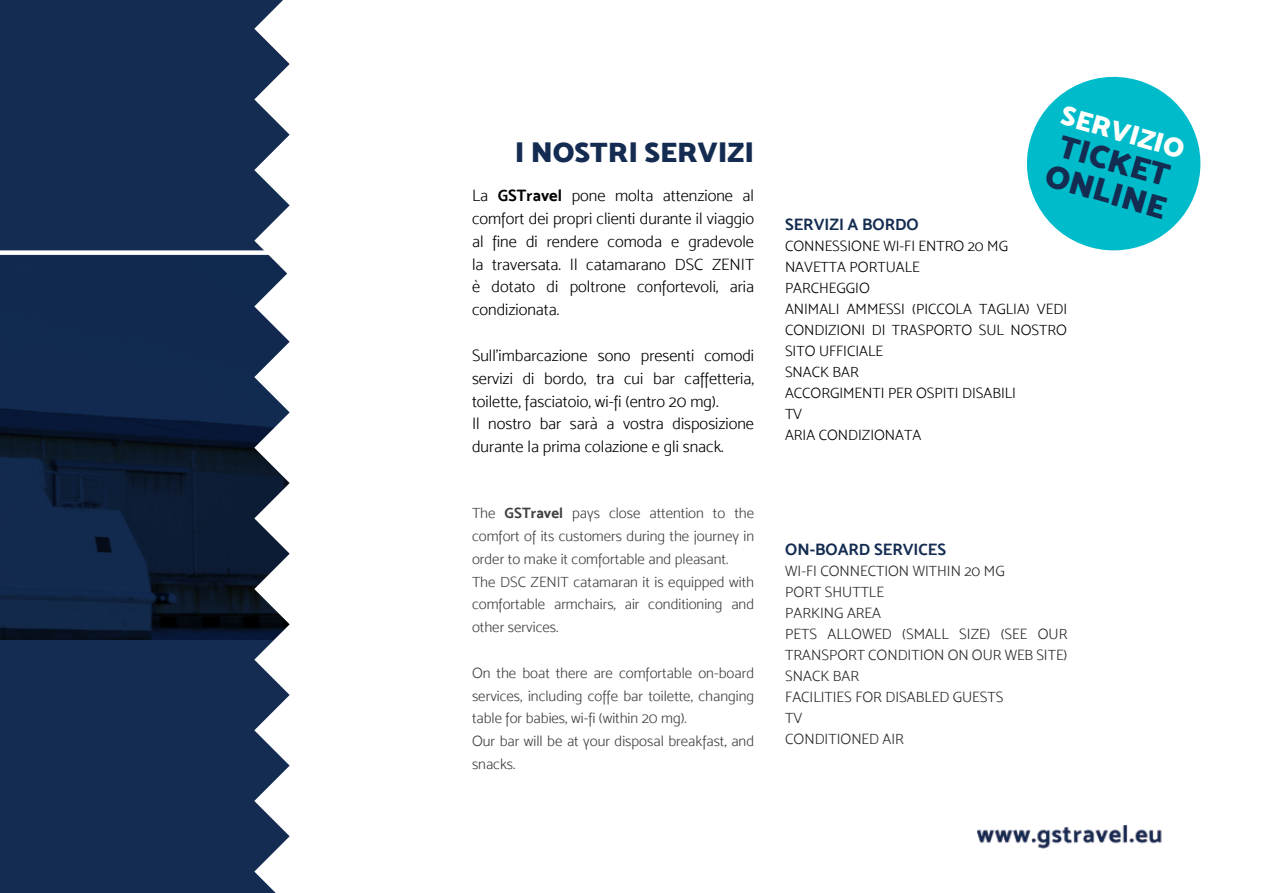
<style>
.page{position:relative;width:1263px;height:893px;background:#fff}
.page>*{position:absolute;margin:0;border:0;box-sizing:border-box;transform-origin:0 0}
.t1{font:32.4px/31.7px "Mosk Ultra Bold 900";color:#142c51}
.t2{font:28.5px "Mosk Ultra Bold 900";color:#142c51}
.t3{font:27.6px "Mosk Ultra Bold 900";color:#fffffb}
.t4{font:16.5px/22.8px "Mosk Light 300";color:#000;text-align:justify}
.t5{font:16.5px "Mosk Bold 700";color:#142c51}
.t6{font:15px/22.8px "Mosk Light 300";color:#414042}
.t7{font:15px/21px "Mosk Light 300";color:#000}
.t8{font:15px/21px "Mosk Light 300";color:#292829}
.s1{font-family:"Mosk Bold 700"}
</style>
<div class="page">
<div style="left:0;top:0;width:290px;height:893px;background:#142c51"></div>
<img style="left:0;top:612px;width:254px;height:28px">
<svg style="left:254px;top:0;width:36px;height:893px"></svg>
<svg style="left:1026px;top:76px;width:175px;height:175px"></svg>
<img style="left:976px;top:824px;width:186px;height:25px">
<svg style="left:0;top:248px;width:290px;height:364px"></svg>
<h2 class="t2" style="left:515px;top:134px;width:215px">I NOSTRI SERVIZI</h2>
<p class="t4" style="left:472px;top:184px;width:284px">La <span class="s1">GSTravel</span> pone molta attenzione al comfort dei propri clienti durante il viaggio al fine di rendere comoda e gradevole la traversata. Il catamarano DSC ZENIT è dotato di poltrone confortevoli, aria condizionata.</p>
<p class="t4" style="left:472px;top:344px;width:284px;text-align:left">Sull’imbarcazione sono presenti comodi servizi di bordo, tra cui bar caffetteria, toilette, fasciatoio, wi-fi (entro 20 mg).<br>Il nostro bar sarà a vostra disposizione durante la prima colazione e gli snack.</p>
<p class="t6" style="left:472px;top:502px;width:284px">The <span class="s1">GSTravel</span> pays close attention to the comfort of its customers during the journey in order to make it comfortable and pleasant.<br>The DSC ZENIT catamaran it is equipped with comfortable armchairs, air conditioning and other services.</p>
<p class="t6" style="left:472px;top:661px;width:284px">On the boat there are comfortable on-board services, including coffe bar toilette, changing table for babies, wi-fi (within 20 mg).<br>Our bar will be at your disposal breakfast, and snacks.</p>
<h3 class="t3" style="left:1066px;top:97px;width:93px;rotate:16deg">SERVIZIO</h3>
<h1 class="t1" style="left:1059px;top:128px;width:126px;rotate:16deg">TIC KET<br>ONLI NE</h1>
<p class="t5" style="left:785px;top:215px;width:135px">SERVIZI A BORDO</p>
<p class="t7" style="left:785px;top:236px;width:284px">connessione Wi-Fi entro 20 mg navetta po rtuale<br>parcheggio<br>animali ammessi (piccola taglia) vedi condizioni</p>
<p class="t7" style="left:872px;top:320px;width:149px">di trasporto sul nost</p>
<p class="t7" style="left:1047px;top:320px;width:18px">ro</p>
<p class="t7" style="left:785px;top:341px;width:9px">sito</p>
<p class="t7" style="left:819px;top:341px;width:17px">uffici</p>
<p class="t7" style="left:859px;top:341px;width:17px">ale</p>
<p class="t7" style="left:785px;top:362px;width:233px">Snack bar<br>Accorgimenti per ospiti disabili<br>TV<br>aria condizion</p>
<p class="t7" style="left:895px;top:425px;width:28px">ata</p>
<p class="t5" style="left:785px;top:539px;width:162px">ON-BOARD SERVICES</p>
<p class="t8" style="left:785px;top:560px;width:284px">Wi-Fi connection within 20 mg<br>port shuttle<br>parking area<br>pets allowed (small size) (see our transport condition on our web site)<br>Snack bar<br>facilities for disabled guests<br>TV<br>conditioned</p>
<p class="t8" style="left:883px;top:728px;width:23px">air</p>
</div>
